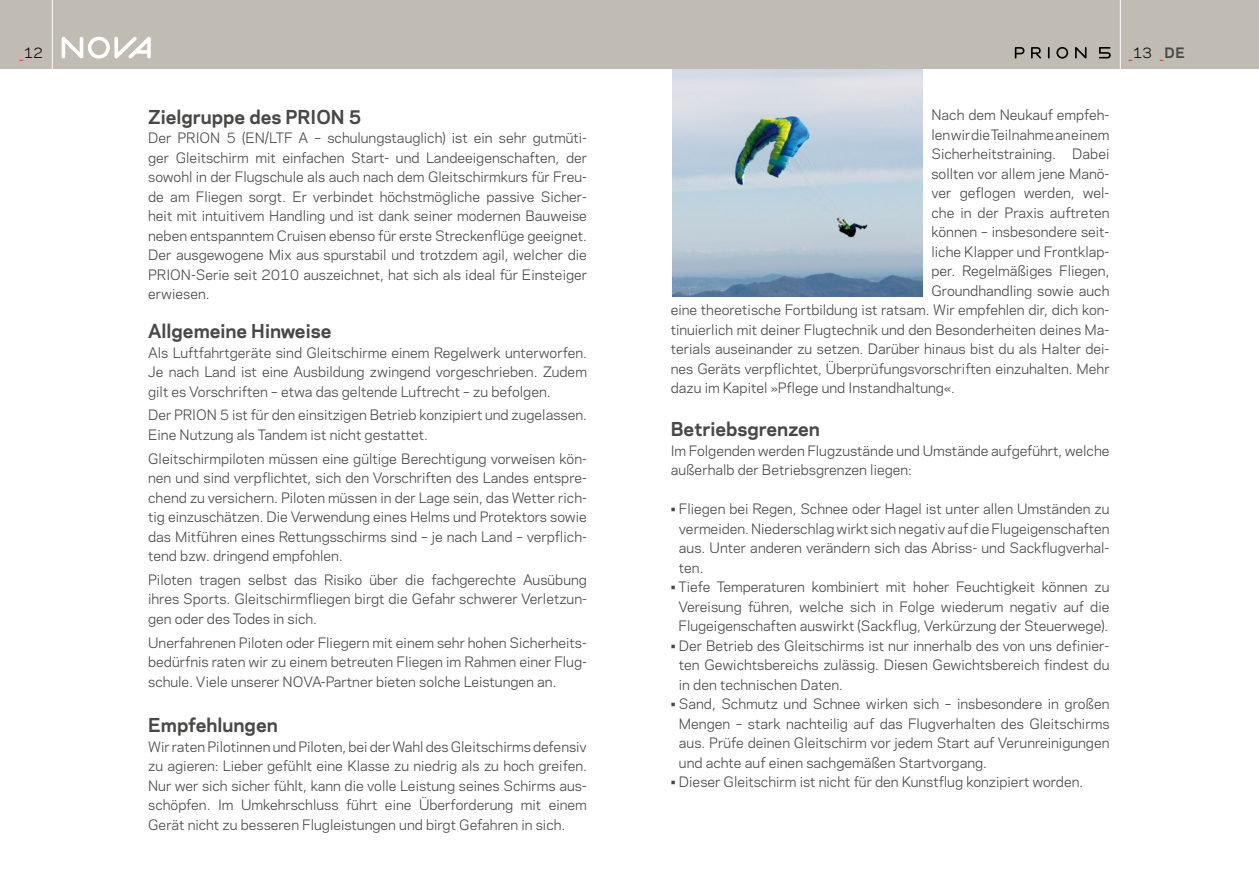
<style>
.page{position:relative;width:1259px;height:893px;background:#fff}
.page>*{position:absolute;margin:0;border:0;box-sizing:border-box;transform-origin:0 0}
.t1{font:700 18px "Galaxie Polaris";color:#484847}
.t2{font:13.5px/19.5px "Galaxie Polaris";color:#484847;text-align:justify}
.t3{font:13.5px "Galaxie Polaris";color:#e41e17}
.t4{font:13.5px "Galaxie Polaris";color:#000}
.s1{color:#e41e17}
.s2{color:#000}
.s3{font-weight:700;color:#484847}
</style>
<div class="page">
<div style="left:0;top:0;width:1259px;height:69px;background:#c1bcb3"></div>
<hr style="left:1120px;top:0;width:1px;height:69px;background:#fff">
<hr style="left:52px;top:0;width:1px;height:69px;background:#fff">
<svg style="left:62px;top:37px;width:89px;height:22px"></svg>
<svg style="left:1014px;top:47px;width:72px;height:12px"></svg>
<svg style="left:1099px;top:47px;width:11px;height:11px"></svg>
<img style="left:672px;top:69px;width:251px;height:228px">
<p class="t4" style="left:19px;top:43px;width:25px"><span class="s1">_</span>12</p>
<p class="t3" style="left:1128px;top:43px;width:58px">_<span class="s2">13</span> _<span class="s3">DE</span></p>
<h1 class="t1" style="left:148px;top:103px;width:215px">Zielgruppe des PRION 5</h1>
<p class="t2" style="left:148px;top:127px;width:440px">Der PRION 5 (EN/LTF A – schulungstauglich) ist ein sehr gutmüti&shy;ger Gleitschirm mit einfachen Start- und Landeeigenschaften, der sowohl in der Flugschule als auch nach dem Gleitschirmkurs für Freu&shy;de am Fliegen sorgt. Er verbindet höchstmögliche passive Sicher&shy;heit mit intuitivem Handling und ist dank seiner modernen Bauweise neben entspanntem Cruisen ebenso für erste Streckenflüge geeignet.<br>Der ausgewogene Mix aus spurstabil und trotzdem agil, welcher die PRION-Serie seit 2010 auszeichnet, hat sich als ideal für Einsteiger erwiesen.</p>
<h1 class="t1" style="left:148px;top:318px;width:185px">Allgemeine Hinweise</h1>
<p class="t2" style="left:148px;top:342px;width:440px">Als Luftfahrtgeräte sind Gleitschirme einem Regelwerk unterworfen.<br>Je nach Land ist eine Ausbildung zwingend vorgeschrieben. Zudem gilt es Vorschriften – etwa das geltende Luftrecht – zu befolgen.</p>
<p class="t2" style="left:148px;top:405px;width:440px">Der PRION 5 ist für den einsitzigen Betrieb konzipiert und zugelassen.<br>Eine Nutzung als Tandem ist nicht gestattet.</p>
<p class="t2" style="left:148px;top:448px;width:440px">Gleitschirmpiloten müssen eine gültige Berechtigung vorweisen kön&shy;nen und sind verpflichtet, sich den Vorschriften des Landes entspre&shy;chend zu versichern. Piloten müssen in der Lage sein, das Wetter rich&shy;tig einzuschätzen. Die Verwendung eines Helms und Protektors sowie das Mitführen eines Rettungsschirms sind – je nach Land – verpflich&shy;tend bzw. dringend empfohlen.</p>
<p class="t2" style="left:148px;top:569px;width:440px">Piloten tragen selbst das Risiko über die fachgerechte Ausübung ihres Sports. Gleitschirmfliegen birgt die Gefahr schwerer Verletzun&shy;gen oder des Todes in sich.</p>
<p class="t2" style="left:148px;top:632px;width:440px">Unerfahrenen Piloten oder Fliegern mit einem sehr hohen Sicherheits&shy;bedürfnis raten wir zu einem betreuten Fliegen im Rahmen einer Flug&shy;schule. Viele unserer NOVA-Partner bieten solche Leistungen an.</p>
<h1 class="t1" style="left:148px;top:712px;width:131px">Empfehlungen</h1>
<p class="t2" style="left:148px;top:736px;width:440px">Wir raten Pilotinnen und Piloten, bei der Wahl des Gleitschirms defensiv zu agieren: Lieber gefühlt eine Klasse zu niedrig als zu hoch greifen.<br>Nur wer sich sicher fühlt, kann die volle Leistung seines Schirms aus&shy;schöpfen. Im Umkehrschluss führt eine Überforderung mit einem Gerät nicht zu besseren Flugleistungen und birgt Gefahren in sich.</p>
<p class="t2" style="left:931px;top:104px;width:179px">Nach dem Neukauf empfeh-</p>
<p class="t2" style="left:931px;top:124px;width:179px">len wir die Teilnahme an einem</p>
<p class="t2" style="left:931px;top:143px;width:179px">Sicherheitstraining. Dabei</p>
<p class="t2" style="left:931px;top:163px;width:179px">sollten vor allem jene Manö-</p>
<p class="t2" style="left:931px;top:182px;width:179px">ver geflogen werden, wel-</p>
<p class="t2" style="left:931px;top:202px;width:179px">che in der Praxis auftreten</p>
<p class="t2" style="left:931px;top:221px;width:179px">können – insbesondere seit-</p>
<p class="t2" style="left:931px;top:241px;width:179px">liche Klapper und Frontklap-</p>
<p class="t2" style="left:931px;top:260px;width:179px">per. Regelmäßiges Fliegen,</p>
<p class="t2" style="left:931px;top:280px;width:179px">Groundhandling sowie auch</p>
<p class="t2" style="left:670px;top:299px;width:440px">eine theoretische Fortbildung ist ratsam. Wir empfehlen dir, dich kon-</p>
<p class="t2" style="left:670px;top:319px;width:440px">tinuierlich mit deiner Flugtechnik und den Besonderheiten deines Ma-</p>
<p class="t2" style="left:670px;top:338px;width:440px">terials auseinander zu setzen. Darüber hinaus bist du als Halter dei-</p>
<p class="t2" style="left:670px;top:358px;width:440px">nes Geräts verpflichtet, Überprüfungsvorschriften einzuhalten. Mehr</p>
<p class="t2" style="left:670px;top:377px;width:286px">dazu im Kapitel »Pflege und Instandhaltung«.</p>
<h1 class="t1" style="left:670px;top:416px;width:151px">Betriebsgrenzen</h1>
<p class="t2" style="left:670px;top:440px;width:440px">Im Folgenden werden Flugzustände und Umstände aufgeführt, welche außerhalb der Betriebsgrenzen liegen:</p>
<p class="t2" style="left:679px;top:499px;width:432px;text-indent:-8px">• Fliegen bei Regen, Schnee oder Hagel ist unter allen Umständen zu vermeiden. Niederschlag wirkt sich negativ auf die Flugeigenschaften aus. Unter anderen verändern sich das Abriss- und Sackflugverhal&shy;ten.</p>
<p class="t2" style="left:670px;top:577px;width:440px;text-align:center">• Tiefe Temperaturen kombiniert mit hoher Feuchtigkeit können zu<br>Vereisung führen, welche sich in Folge wiederum negativ auf die<br>Flugeigenschaften auswirkt (Sackflug, Verkürzung der Steuerwege).</p>
<p class="t2" style="left:679px;top:635px;width:432px;text-indent:-8px">• Der Betrieb des Gleitschirms ist nur innerhalb des von uns definier&shy;ten Gewichtsbereichs zulässig. Diesen Gewichtsbereich findest du in den technischen Daten.</p>
<p class="t2" style="left:679px;top:694px;width:432px;text-indent:-8px">• Sand, Schmutz und Schnee wirken sich – insbesondere in großen Mengen – stark nachteilig auf das Flugverhalten des Gleitschirms aus. Prüfe deinen Gleitschirm vor jedem Start auf Verunreinigungen und achte auf einen sachgemäßen Startvorgang.</p>
<p class="t2" style="left:670px;top:772px;width:414px">• Dieser Gleitschirm ist nicht für den Kunstflug konzipiert worden.</p>
</div>
